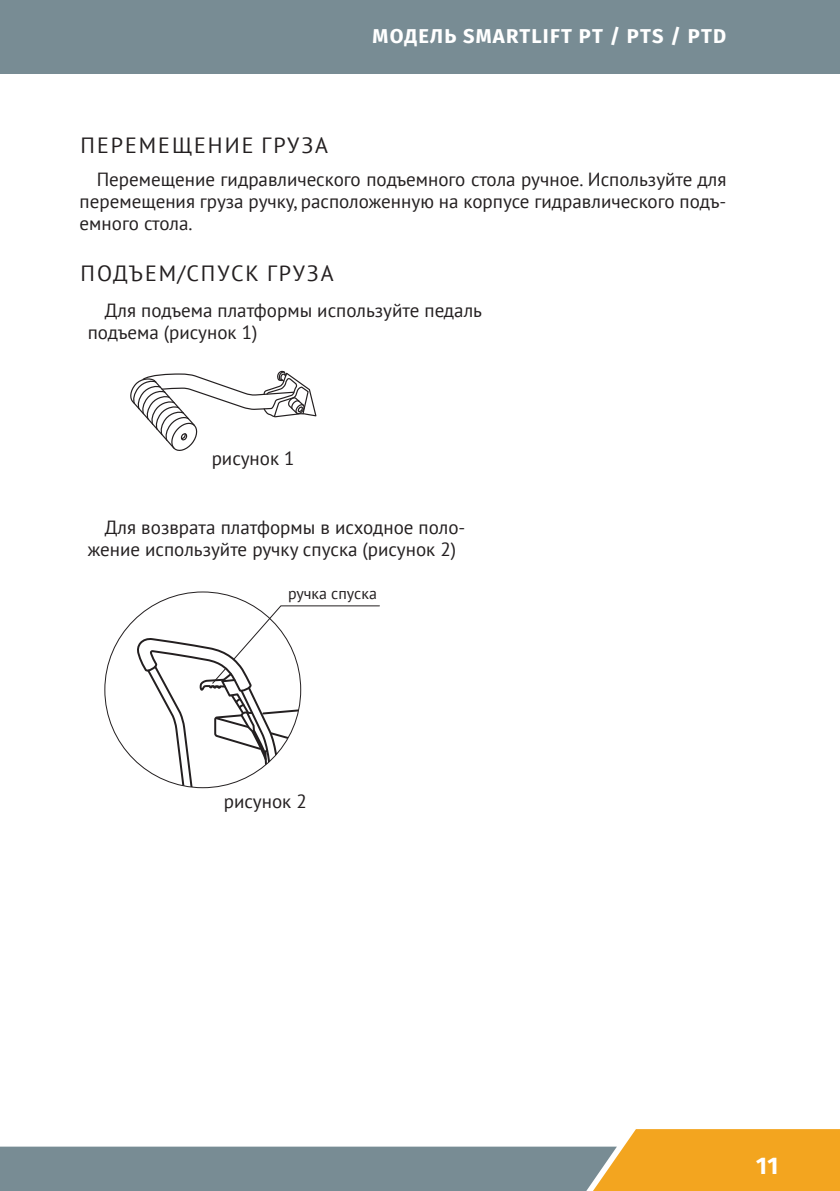
<style>
.page{position:relative;width:840px;height:1191px;background:#fff}
.page>*{position:absolute;margin:0;border:0;box-sizing:border-box;transform-origin:0 0}
.t1{font:700 24px "Fira Sans OT";color:#fff}
.t2{font:22px "PT Sans";letter-spacing:.09em;color:#231f20}
.t3{font:700 20px "Fira Sans OT";letter-spacing:.06em;color:#fff}
.t4{font:19px/22px "PT Sans";color:#231f20}
.t5{font:15.8px "PT Sans";color:#231f20}
</style>
<div class="page">
<div style="left:0;top:0;width:839px;height:74px;background:#788c94"></div>
<svg style="left:0;top:1129px;width:839px;height:62px"></svg>
<svg style="left:130px;top:370px;width:187px;height:81px"></svg>
<svg style="left:135px;top:605px;width:245px;height:182px"></svg>
<p class="t3" style="left:372px;top:22px;width:355px">МОДЕЛЬ SMARTLIFT PT / PTS / PTD</p>
<p class="t2" style="left:80px;top:131px;width:249px">ПЕРЕМЕЩЕНИЕ ГРУЗА</p>
<p class="t4" style="left:80px;top:168px;width:648px;text-align:justify;text-indent:17px">Перемещение гидравлического подъемного стола ручное. Используйте для перемещения груза ручку, расположенную на корпусе гидравлического подъ&shy;емного стола.</p>
<p class="t2" style="left:80px;top:259px;width:254px">ПОДЪЕМ/СПУСК ГРУЗА</p>
<p class="t4" style="left:88px;top:299px;width:395px;text-indent:17px">Для подъема платформы используйте педаль подъема (рисунок 1)</p>
<p class="t4" style="left:211px;top:447px;width:84px">рисунок 1</p>
<p class="t4" style="left:88px;top:516px;width:379px;text-indent:17px">Для возврата платформы в исходное поло&shy;жение используйте ручку спуска (рисунок 2)</p>
<p class="t5" style="left:288px;top:583px;width:90px">ручка спуска</p>
<p class="t4" style="left:224px;top:790px;width:84px">рисунок 2</p>
<p class="t1" style="left:755px;top:1148px;width:23px">11</p>
</div>
